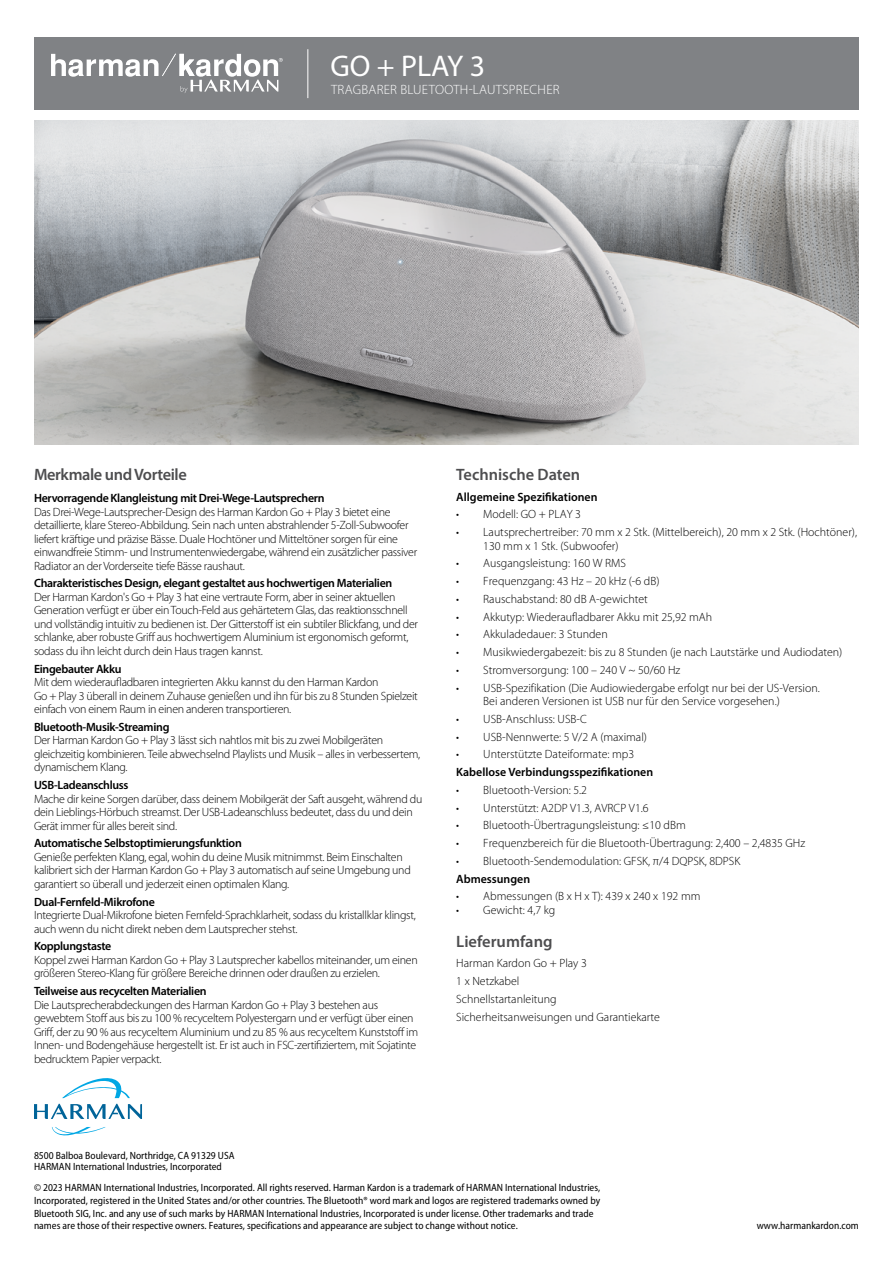
<style>
.page{position:relative;width:893px;height:1263px;background:#fff}
.page>*{position:absolute;margin:0;border:0;box-sizing:border-box;transform-origin:0 0}
.t1{font:30px "Myriad Pro";color:#fff}
.t2{font:600 16.5px "Myriad Pro";color:#4d4d4f}
.t3{font:600 16.5px "Myriad Pro";letter-spacing:-.025em;color:#4d4d4f}
.t4{font:300 13.5px "Myriad Pro";letter-spacing:.02em;color:#fff}
.t5{font:300 12px/13.5px "Myriad Pro";letter-spacing:-.025em;color:#000}
.t6{font:300 12px/17.7px "Myriad Pro";color:#000}
.t7{font:600 12px "Myriad Pro";letter-spacing:-.025em;color:#000}
.t8{font:600 12px "Myriad Pro";color:#000}
.t9{font:semi-condensed 10.5px/12.6px "Myriad Pro";color:#000}
</style>
<div class="page">
<div style="left:34px;top:37px;width:825px;height:72px;background:#808285"></div>
<hr style="left:307px;top:49px;width:1px;height:49px;background:#fff">
<svg style="left:51px;top:54px;width:232px;height:39px"></svg>
<img style="left:34px;top:120px;width:825px;height:324px">
<svg style="left:62px;top:1078px;width:68px;height:20px"></svg>
<svg style="left:52px;top:1127px;width:54px;height:9px"></svg>
<svg style="left:34px;top:1104px;width:108px;height:15px"></svg>
<h1 class="t1" style="left:330px;top:48px;width:156px">GO + PLAY 3</h1>
<p class="t4" style="left:331px;top:82px;width:230px">TRAGBARER BLUETOOTH-LAUTSPRECHER</p>
<h2 class="t3" style="left:34px;top:464px;width:154px">Merkmale und Vorteile</h2>
<p class="t7" style="left:34px;top:490px;width:292px">Hervorragende Klangleistung mit Drei-Wege-Lautsprechern</p>
<p class="t5" style="left:34px;top:505px;width:385px">Das Drei-Wege-Lautsprecher-Design des Harman Kardon Go + Play 3 bietet eine detaillierte, klare Stereo-Abbildung. Sein nach unten abstrahlender 5-Zoll-Subwoofer liefert kräftige und präzise Bässe. Duale Hochtöner und Mitteltöner sorgen für eine einwandfreie Stimm- und Instrumentenwiedergabe, während ein zusätzlicher passiver Radiator an der Vorderseite tiefe Bässe raushaut.</p>
<p class="t7" style="left:34px;top:576px;width:360px">Charakteristisches Design, elegant gestaltet aus hochwertigen Materialien</p>
<p class="t5" style="left:34px;top:590px;width:386px">Der Harman Kardon's Go + Play 3 hat eine vertraute Form, aber in seiner aktuellen Generation verfügt er über ein Touch-Feld aus gehärtetem Glas, das reaktionsschnell und vollständig intuitiv zu bedienen ist. Der Gitterstoff ist ein subtiler Blickfang, und der schlanke, aber robuste Griff aus hochwertigem Aluminium ist ergonomisch geformt, sodass du ihn leicht durch dein Haus tragen kannst.</p>
<p class="t7" style="left:34px;top:661px;width:89px">Eingebauter Akku</p>
<p class="t5" style="left:34px;top:676px;width:385px">Mit dem wiederaufladbaren integrierten Akku kannst du den Harman Kardon<br>Go + Play 3 überall in deinem Zuhause genießen und ihn für bis zu 8 Stunden Spielzeit einfach von einem Raum in einen anderen transportieren.</p>
<p class="t7" style="left:34px;top:719px;width:137px">Bluetooth-Musik-Streaming</p>
<p class="t5" style="left:34px;top:734px;width:388px">Der Harman Kardon Go + Play 3 lässt sich nahtlos mit bis zu zwei Mobilgeräten gleichzeitig kombinieren. Teile abwechselnd Playlists und Musik – alles in verbessertem, dynamischem Klang.</p>
<p class="t7" style="left:34px;top:777px;width:96px">USB-Ladeanschluss</p>
<p class="t5" style="left:34px;top:792px;width:390px">Mache dir keine Sorgen darüber, dass deinem Mobilgerät der Saft ausgeht, während du dein Lieblings-Hörbuch streamst. Der USB-Ladeanschluss bedeutet, dass du und dein<br>Gerät immer für alles bereit sind.</p>
<p class="t7" style="left:34px;top:836px;width:209px">Automatische Selbstoptimierungsfunktion</p>
<p class="t5" style="left:34px;top:850px;width:378px">Genieße perfekten Klang, egal, wohin du deine Musik mitnimmst. Beim Einschalten kalibriert sich der Harman Kardon Go + Play 3 automatisch auf seine Umgebung und garantiert so überall und jederzeit einen optimalen Klang.</p>
<p class="t7" style="left:34px;top:894px;width:122px">Dual-Fernfeld-Mikrofone</p>
<p class="t5" style="left:34px;top:909px;width:383px">Integrierte Dual-Mikrofone bieten Fernfeld-Sprachklarheit, sodass du kristallklar klingst, auch wenn du nicht direkt neben dem Lautsprecher stehst.</p>
<p class="t7" style="left:34px;top:939px;width:79px">Kopplungstaste</p>
<p class="t5" style="left:34px;top:953px;width:385px">Koppel zwei Harman Kardon Go + Play 3 Lautsprecher kabellos miteinander, um einen größeren Stereo-Klang für größere Bereiche drinnen oder draußen zu erzielen.</p>
<p class="t7" style="left:34px;top:983px;width:174px">Teilweise aus recycelten Materialien</p>
<p class="t5" style="left:34px;top:998px;width:386px">Die Lautsprecherabdeckungen des Harman Kardon Go + Play 3 bestehen aus gewebtem Stoff aus bis zu 100 % recyceltem Polyestergarn und er verfügt über einen Griff, der zu 90 % aus recyceltem Aluminium und zu 85 % aus recyceltem Kunststoff im Innen- und Bodengehäuse hergestellt ist. Er ist auch in FSC-zertifiziertem, mit Sojatinte bedrucktem Papier verpackt.</p>
<h2 class="t2" style="left:456px;top:464px;width:126px">Technische Daten</h2>
<p class="t8" style="left:456px;top:489px;width:143px">Allgemeine Spezifikationen</p>
<p class="t6" style="left:456px;top:506px;width:126px">• Modell: GO + PLAY 3</p>
<p class="t6" style="left:483px;top:526px;width:375px;line-height:13.5px;text-indent:-27px">• Lautsprechertreiber: 70 mm x 2 Stk. (Mittelbereich), 20 mm x 2 Stk. (Hochtöner),<br>130 mm x 1 Stk. (Subwoofer)</p>
<p class="t6" style="left:456px;top:555px;width:171px">• Ausgangsleistung: 160 W RMS</p>
<p class="t6" style="left:456px;top:572px;width:205px">• Frequenzgang: 43 Hz – 20 kHz (-6 dB)</p>
<p class="t6" style="left:456px;top:590px;width:193px">• Rauschabstand: 80 dB A-gewichtet</p>
<p class="t6" style="left:456px;top:608px;width:257px">• Akkutyp: Wiederaufladbarer Akku mit 25,92 mAh</p>
<p class="t6" style="left:456px;top:626px;width:153px">• Akkuladedauer: 3 Stunden</p>
<p class="t6" style="left:456px;top:643px;width:388px">• Musikwiedergabezeit: bis zu 8 Stunden (je nach Lautstärke und Audiodaten)</p>
<p class="t6" style="left:456px;top:661px;width:225px">• Stromversorgung: 100 – 240 V ~ 50/60 Hz</p>
<p class="t6" style="left:483px;top:681px;width:338px;line-height:13.5px;text-indent:-27px">• USB-Spezifikation (Die Audiowiedergabe erfolgt nur bei der US-Version.<br>Bei anderen Versionen ist USB nur für den Service vorgesehen.)</p>
<p class="t6" style="left:456px;top:710px;width:132px">• USB-Anschluss: USB-C</p>
<p class="t6" style="left:456px;top:728px;width:192px">• USB-Nennwerte: 5 V/2 A (maximal)</p>
<p class="t6" style="left:456px;top:746px;width:179px">• Unterstützte Dateiformate: mp3</p>
<p class="t8" style="left:456px;top:764px;width:198px">Kabellose Verbindungsspezifikationen</p>
<p class="t6" style="left:456px;top:781px;width:132px">• Bluetooth-Version: 5.2</p>
<p class="t6" style="left:456px;top:799px;width:194px">• Unterstützt: A2DP V1.3, AVRCP V1.6</p>
<p class="t6" style="left:456px;top:817px;width:231px">• Bluetooth-Übertragungsleistung: ≤10 dBm</p>
<p class="t6" style="left:456px;top:834px;width:350px">• Frequenzbereich für die Bluetooth-Übertragung: 2,400 – 2,4835 GHz</p>
<p class="t6" style="left:456px;top:852px;width:286px">• Bluetooth-Sendemodulation: GFSK, π/4 DQPSK, 8DPSK</p>
<p class="t8" style="left:456px;top:871px;width:75px">Abmessungen</p>
<p class="t6" style="left:456px;top:888px;width:246px">• Abmessungen (B x H x T): 439 x 240 x 192 mm</p>
<p class="t6" style="left:456px;top:901px;width:100px">• Gewicht: 4,7 kg</p>
<h2 class="t2" style="left:456px;top:931px;width:98px">Lieferumfang</h2>
<p class="t6" style="left:456px;top:954px;width:205px">Harman Kardon Go + Play 3<br>1 x Netzkabel<br>Schnellstartanleitung<br>Sicherheitsanweisungen und Garantiekarte</p>
<p class="t9" style="left:34px;top:1150px;width:202px;line-height:11.6px">8500 Balboa Boulevard, Northridge, CA 91329 USA<br>HARMAN International Industries, Incorporated</p>
<p class="t9" style="left:34px;top:1182px;width:568px">© 2023 HARMAN International Industries, Incorporated. All rights reserved. Harman Kardon is a trademark of HARMAN International Industries, Incorporated, registered in the United States and/or other countries. The Bluetooth® word mark and logos are registered trademarks owned by Bluetooth SIG, Inc. and any use of such marks by HARMAN International Industries, Incorporated is under license. Other trademarks and trade names are those of their respective owners. Features, specifications and appearance are subject to change without notice.</p>
<p class="t9" style="left:757px;top:1219px;width:104px">www.harmankardon.com</p>
</div>
